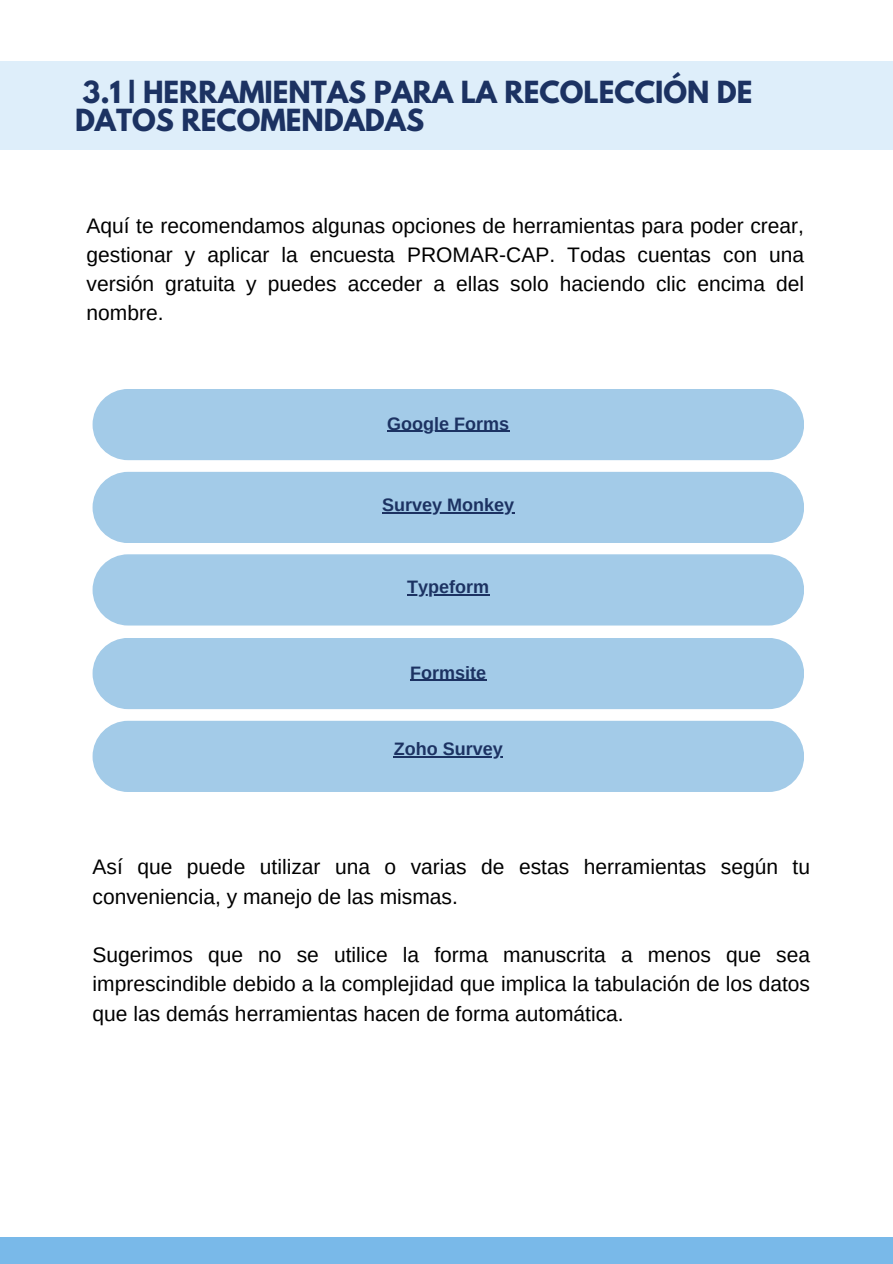
<style>
.page{position:relative;width:893px;height:1264px;background:#fff}
.page>*{position:absolute;margin:0;border:0;box-sizing:border-box;transform-origin:0 0}
.t1{font:700 27px/28.2px "League Spartan";color:#1c3262}
.t2{font:21px/29.2px "Arimo";color:#000;text-align:justify}
.t3{font:700 18px "Arimo";color:#1c3262}
</style>
<div class="page">
<div style="left:0;top:61px;width:892px;height:89px;background:#deeefa"></div>
<div style="left:0;top:1236px;width:892px;height:27px;background:#79b9e9"></div>
<div style="left:93px;top:389px;width:711px;height:71px;background:#a3cbe8;border-radius:36px"></div>
<div style="left:93px;top:472px;width:711px;height:71px;background:#a3cbe8;border-radius:36px"></div>
<div style="left:93px;top:554px;width:711px;height:71px;background:#a3cbe8;border-radius:36px"></div>
<hr style="left:387px;top:431px;width:122px;height:1px;background:#1c3262">
<hr style="left:382px;top:512px;width:132px;height:1px;background:#1c3262">
<hr style="left:407px;top:594px;width:82px;height:1px;background:#1c3262">
<div style="left:93px;top:638px;width:711px;height:71px;background:#a3cbe8;border-radius:36px"></div>
<div style="left:93px;top:720px;width:711px;height:72px;background:#a3cbe8;border-radius:36px"></div>
<hr style="left:410px;top:679px;width:76px;height:2px;background:#1c3262">
<hr style="left:394px;top:756px;width:109px;height:1px;background:#1c3262">
<h1 class="t1" style="left:75px;top:81px;width:678px">3.1 | HERRAMIENTAS PARA LA RECOLECCIÓN DE<br>DATOS RECOMENDADAS</h1>
<h2 class="t2" style="left:86px;top:211px;width:719px">Aquí te recomendamos algunas opciones de herramientas para poder crear, gestionar y aplicar la encuesta PROMAR-CAP. Todas cuentas con una versión gratuita y puedes acceder a ellas solo haciendo clic encima del nombre.</h2>
<p class="t3" style="left:387px;top:413px;width:123px">Google Forms</p>
<p class="t3" style="left:382px;top:495px;width:133px">Survey Monkey</p>
<p class="t3" style="left:407px;top:576px;width:83px">Typeform</p>
<p class="t3" style="left:410px;top:662px;width:77px">Formsite</p>
<p class="t3" style="left:394px;top:738px;width:110px">Zoho Survey</p>
<h2 class="t2" style="left:93px;top:852px;width:719px">Así que puede utilizar una o varias de estas herramientas según tu conveniencia, y manejo de las mismas.</h2>
<h2 class="t2" style="left:93px;top:940px;width:719px">Sugerimos que no se utilice la forma manuscrita a menos que sea imprescindible debido a la complejidad que implica la tabulación de los datos que las demás herramientas hacen de forma automática.</h2>
</div>
